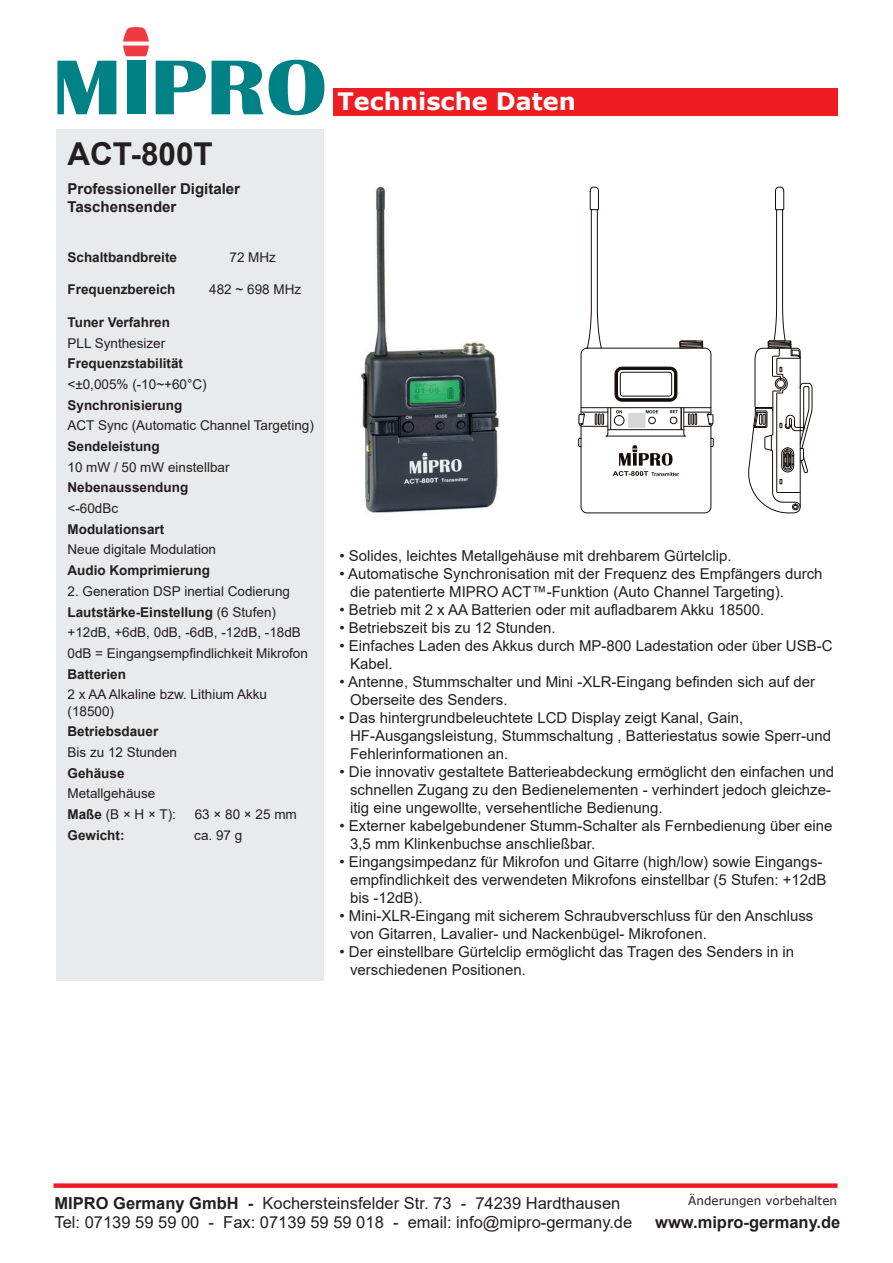
<style>
.page{position:relative;width:893px;height:1263px;background:#fff}
.page>*{position:absolute;margin:0;border:0;box-sizing:border-box;transform-origin:0 0}
.t1{font:700 31.5px "Arial";color:#231f20}
.t2{font:700 24px "Verdana";color:#fff}
.t3{font:16.5px/19.8px "Arial";color:#231f20}
.t4{font:700 16.5px "Arial";color:#231f20}
.t5{font:15px/18px "Arial";color:#231f20}
.t6{font:700 15px/18px "Arial";color:#231f20}
.t7{font:13.5px/20.7px "Arial";color:#231f20}
.t8{font:700 13.5px "Arial";color:#231f20}
.t9{font:12px "Verdana";color:#231f20}
.s1{font-weight:700}
</style>
<div class="page">
<div style="left:333px;top:88px;width:505px;height:28px;background:#ee1d23"></div>
<div style="left:56px;top:129px;width:268px;height:851px;background:#e9eaeb"></div>
<svg style="left:57px;top:61px;width:59px;height:53px"></svg>
<div style="left:127px;top:61px;width:18px;height:53px;background:#008185"></div>
<svg style="left:156px;top:61px;width:50px;height:53px"></svg>
<svg style="left:212px;top:60px;width:112px;height:55px"></svg>
<svg style="left:123px;top:27px;width:26px;height:29px"></svg>
<div style="left:54px;top:1183px;width:784px;height:5px;background:#ee1d23"></div>
<img style="left:360px;top:186px;width:139px;height:327px">
<svg style="left:748px;top:187px;width:64px;height:326px"></svg>
<svg style="left:578px;top:187px;width:135px;height:326px"></svg>
<h1 class="t1" style="left:68px;top:132px;width:147px">ACT-800T</h1>
<p class="t6" style="left:68px;top:179px;width:174px">Professioneller Digitaler<br>Taschensender</p>
<p class="t8" style="left:68px;top:248px;width:111px">Schaltbandbreite</p>
<p class="t7" style="left:230px;top:247px;width:48px">72 MHz</p>
<p class="t8" style="left:68px;top:280px;width:110px">Frequenzbereich</p>
<p class="t7" style="left:209px;top:279px;width:93px">482 ~ 698 MHz</p>
<p class="t8" style="left:68px;top:313px;width:104px">Tuner Verfahren</p>
<p class="t7" style="left:68px;top:332px;width:99px">PLL Synthesizer</p>
<p class="t8" style="left:68px;top:354px;width:117px">Frequenzstabilität</p>
<p class="t7" style="left:68px;top:374px;width:141px">&lt;±0,005% (-10~+60°C)</p>
<p class="t8" style="left:68px;top:395px;width:116px">Synchronisierung</p>
<p class="t7" style="left:68px;top:415px;width:248px">ACT Sync (Automatic Channel Targeting)</p>
<p class="t8" style="left:68px;top:437px;width:94px">Sendeleistung</p>
<p class="t7" style="left:68px;top:456px;width:164px">10 mW / 50 mW einstellbar</p>
<p class="t8" style="left:68px;top:478px;width:122px">Nebenaussendung</p>
<p class="t7" style="left:68px;top:498px;width:52px">&lt;-60dBc</p>
<p class="t8" style="left:68px;top:519px;width:98px">Modulationsart</p>
<p class="t7" style="left:68px;top:539px;width:150px">Neue digitale Modulation</p>
<p class="t8" style="left:68px;top:561px;width:144px">Audio Komprimierung</p>
<p class="t7" style="left:68px;top:581px;width:242px">2. Generation DSP inertial Codierung <span class="s1">Lautstärke-Einstellung</span> (6 Stufen) +12dB, +6dB, 0dB, -6dB, -12dB, -18dB 0dB = Eingangsempfindlichkeit Mikrofon</p>
<p class="t8" style="left:68px;top:664px;width:60px">Batterien</p>
<p class="t7" style="left:68px;top:686px;width:201px;line-height:16.2px">2 x AA Alkaline bzw. Lithium Akku (18500)</p>
<p class="t8" style="left:68px;top:722px;width:92px">Betriebsdauer</p>
<p class="t7" style="left:68px;top:742px;width:111px">Bis zu 12 Stunden</p>
<p class="t8" style="left:68px;top:763px;width:59px">Gehäuse</p>
<p class="t7" style="left:68px;top:783px;width:110px">Metallgehäuse<br><span class="s1">Maße</span> (B × H × T):</p>
<p class="t7" style="left:195px;top:804px;width:104px">63 × 80 × 25 mm</p>
<p class="t8" style="left:68px;top:825px;width:59px">Gewicht:</p>
<p class="t7" style="left:194px;top:824px;width:50px">ca. 97 g</p>
<h2 class="t2" style="left:337px;top:85px;width:240px">Technische Daten</h2>
<p class="t5" style="left:339px;top:546px;width:394px">• Solides, leichtes Metallgehäuse mit drehbarem Gürtelclip.</p>
<p class="t5" style="left:350px;top:564px;width:474px;text-indent:-10px">• Automatische Synchronisation mit der Frequenz des Empfängers durch die patentierte MIPRO ACT™-Funktion (Auto Channel Targeting).</p>
<p class="t5" style="left:339px;top:600px;width:426px">• Betrieb mit 2 x AA Batterien oder mit aufladbarem Akku 18500.</p>
<p class="t5" style="left:339px;top:618px;width:218px">• Betriebszeit bis zu 12 Stunden.</p>
<p class="t5" style="left:350px;top:636px;width:484px;text-indent:-10px">• Einfaches Laden des Akkus durch MP-800 Ladestation oder über USB-C<br>Kabel.</p>
<p class="t5" style="left:350px;top:672px;width:466px;text-indent:-10px">• Antenne, Stummschalter und Mini -XLR-Eingang befinden sich auf der<br>Oberseite des Senders.</p>
<p class="t5" style="left:350px;top:708px;width:483px;text-indent:-10px">• Das hintergrundbeleuchtete LCD Display zeigt Kanal, Gain,<br>HF-Ausgangsleistung, Stummschaltung , Batteriestatus sowie Sperr-und<br>Fehlerinformationen an.</p>
<p class="t5" style="left:350px;top:762px;width:486px;text-indent:-10px">• Die innovativ gestaltete Batterieabdeckung ermöglicht den einfachen und schnellen Zugang zu den Bedienelementen - verhindert jedoch gleichze&shy;itig eine ungewollte, versehentliche Bedienung.</p>
<p class="t5" style="left:350px;top:816px;width:484px;text-indent:-10px">• Externer kabelgebundener Stumm-Schalter als Fernbedienung über eine<br>3,5 mm Klinkenbuchse anschließbar.</p>
<p class="t5" style="left:350px;top:852px;width:478px;text-indent:-10px">• Eingangsimpedanz für Mikrofon und Gitarre (high/low) sowie Eingangs&shy;empfindlichkeit des verwendeten Mikrofons einstellbar (5 Stufen: +12dB bis -12dB).</p>
<p class="t5" style="left:350px;top:906px;width:465px;text-indent:-10px">• Mini-XLR-Eingang mit sicherem Schraubverschluss für den Anschluss von Gitarren, Lavalier- und Nackenbügel- Mikrofonen.</p>
<p class="t5" style="left:350px;top:942px;width:446px;text-indent:-10px">• Der einstellbare Gürtelclip ermöglicht das Tragen des Senders in in verschiedenen Positionen.</p>
<p class="t3" style="left:54px;top:1193px;width:579px"><span class="s1">MIPRO Germany GmbH -</span> Kochersteinsfelder Str. 73 - 74239 Hardthausen<br>Tel: 07139 59 59 00 - Fax: 07139 59 59 018 - email: info@mipro-germany.de</p>
<p class="t9" style="left:688px;top:1192px;width:150px">Änderungen vorbehalten</p>
<p class="t4" style="left:655px;top:1211px;width:187px">www.mipro-germany.de</p>
</div>
